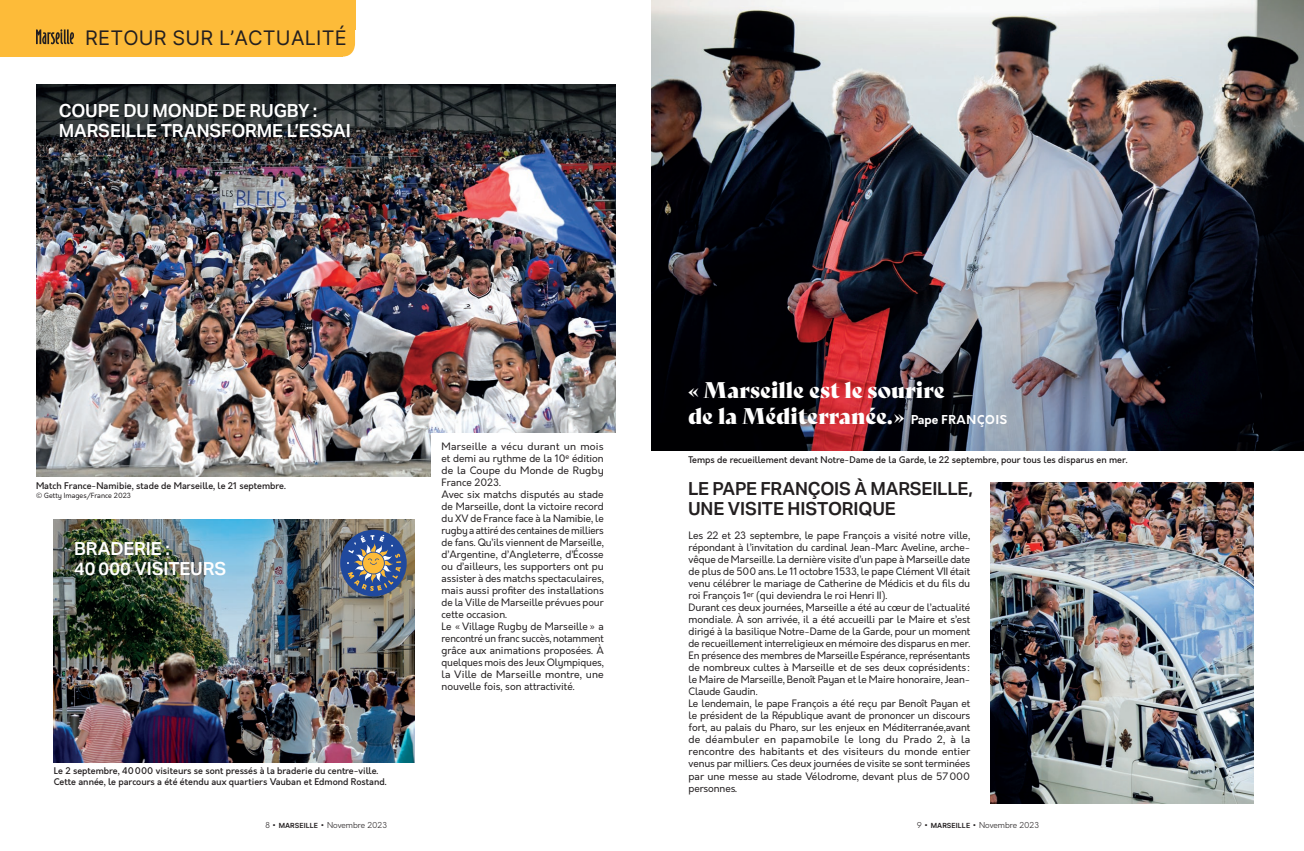
<style>
.page{position:relative;width:1304px;height:851px;background:#fff}
.page>*{position:absolute;margin:0;border:0;box-sizing:border-box;transform-origin:0 0}
.t1{font:22px/26.4px "Bely Display";color:#fff}
.t2{font:20px "Inter";letter-spacing:.01em;color:#231f20}
.t3{font:600 18px/20px "Aktiv Grotesk";letter-spacing:-.005em;color:#fff}
.t4{font:600 18px/20px "Aktiv Grotesk";letter-spacing:-.01em;color:#231f20}
.t5{font:10px/12px "Orkney";letter-spacing:-.01em;color:#231f20}
.t6{font:500 9px/11px "Orkney";color:#231f20}
.t7{font:300 8px "Orkney";color:#231f20}
.t8{font:7px "Orkney";color:#231f20}
.s1{font-family:"Orkney";font-weight:700;font-size:12px}
.s2{font-size:9px}
.s3{font-family:"Inter";font-weight:600;font-size:7px}
</style>
<div class="page">
<img style="left:652px;top:0;width:652px;height:450px">
<img style="left:991px;top:482px;width:263px;height:321px">
<img style="left:36px;top:84px;width:580px;height:392px">
<div style="left:431px;top:433px;width:188px;height:342px;background:#fff"></div>
<img style="left:54px;top:519px;width:361px;height:243px">
<div style="left:0;top:0;width:355px;height:30px;background:#fdbb39"></div>
<svg style="left:342px;top:30px;width:13px;height:27px"></svg>
<div style="left:0;top:26px;width:342px;height:31px;background:#fdbb39"></div>
<svg style="left:36px;top:29px;width:38px;height:15px"></svg>
<div style="left:340px;top:529px;width:67px;height:67px;background:#20499d;border-radius:50%"></div>
<svg style="left:347px;top:535px;width:54px;height:55px"></svg>
<h2 class="t2" style="left:85px;top:23px;width:263px">RETOUR SUR L’ACTUALITÉ</h2>
<h3 class="t3" style="left:59px;top:101px;width:294px">COUPE DU MONDE DE RUGBY :<br>MARSEILLE TRANSFORME L’ESSAI</h3>
<p class="t6" style="left:36px;top:480px;width:251px">Match France-Namibie, stade de Marseille, le 21 septembre.</p>
<p class="t8" style="left:36px;top:491px;width:97px">© Getty Images/France 2023</p>
<h3 class="t3" style="left:74px;top:538px;width:154px">BRADERIE :<br>40 000 VISITEURS</h3>
<p class="t6" style="left:54px;top:765px;width:334px">Le 2 septembre, 40000 visiteurs se sont pressés à la braderie du centre-ville.<br>Cette année, le parcours a été étendu aux quartiers Vauban et Edmond Rostand.</p>
<p class="t5" style="left:442px;top:440px;width:164px">Marseille a vécu durant un mois et demi au rythme de la 10<sup>e</sup> édition de la Coupe du Monde de Rugby France 2023.<br>Avec six matchs disputés au stade de Marseille, dont la victoire record du XV de France face à la Namibie, le rugby a attiré des centaines de milliers de fans. Qu’ils viennent de Marseille, d’Argentine, d’Angleterre, d’Écosse ou d’ailleurs, les supporters ont pu assister à des matchs spectaculaires, mais aussi profiter des installations de la Ville de Marseille prévues pour cette occasion.<br>Le «Village Rugby de Marseille» a rencontré un franc succès, notamment grâce aux animations proposées. À quelques mois des Jeux Olympiques, la Ville de Marseille montre, une nouvelle fois, son attractivité.</p>
<h1 class="t1" style="left:688px;top:374px;width:321px">« Marseille est le sourire<br>de la Méditerranée. » <span class="s1">Pape FRANÇOIS</span></h1>
<p class="t6" style="left:688px;top:454px;width:441px">Temps de recueillement devant Notre-Dame de la Garde, le 22 septembre, pour tous les disparus en mer.</p>
<h3 class="t4" style="left:688px;top:479px;width:286px">LE PAPE FRANÇOIS À MARSEILLE,<br>UNE VISITE HISTORIQUE</h3>
<p class="t5" style="left:689px;top:530px;width:283px">Les 22 et 23 septembre, le pape François a visité notre ville, répondant à l’invitation du cardinal Jean-Marc Aveline, arche&shy;vêque de Marseille. La dernière visite d’un pape à Marseille date de plus de 500 ans. Le 11 octobre 1533, le pape Clément VII était venu célébrer le mariage de Catherine de Médicis et du fils du roi François 1<sup>er</sup> (qui deviendra le roi Henri II).<br>Durant ces deux journées, Marseille a été au cœur de l’actualité mondiale. À son arrivée, il a été accueilli par le Maire et s’est dirigé à la basilique Notre-Dame de la Garde, pour un moment de recueillement interreligieux en mémoire des disparus en mer.<br>En présence des membres de Marseille Espérance, représentants de nombreux cultes à Marseille et de ses deux coprésidents: le Maire de Marseille, Benoît Payan et le Maire honoraire, Jean-Claude Gaudin.<br>Le lendemain, le pape François a été reçu par Benoît Payan et le président de la République avant de prononcer un discours fort, au palais du Pharo, sur les enjeux en Méditerranée,avant de déambuler en papamobile le long du Prado 2, à la rencontre des habitants et des visiteurs du monde entier venus par milliers. Ces deux journées de visite se sont terminées par une messe au stade Vélodrome, devant plus de 57000 personnes.</p>
<p class="t7" style="left:265px;top:820px;width:123px">8 <span class="s2">•</span> <span class="s3">MARSEILLE</span> <span class="s2">•</span> Novembre 2023</p>
<p class="t7" style="left:917px;top:820px;width:124px">9 <span class="s2">•</span> <span class="s3">MARSEILLE</span> <span class="s2">•</span> Novembre 2023</p>
</div>
